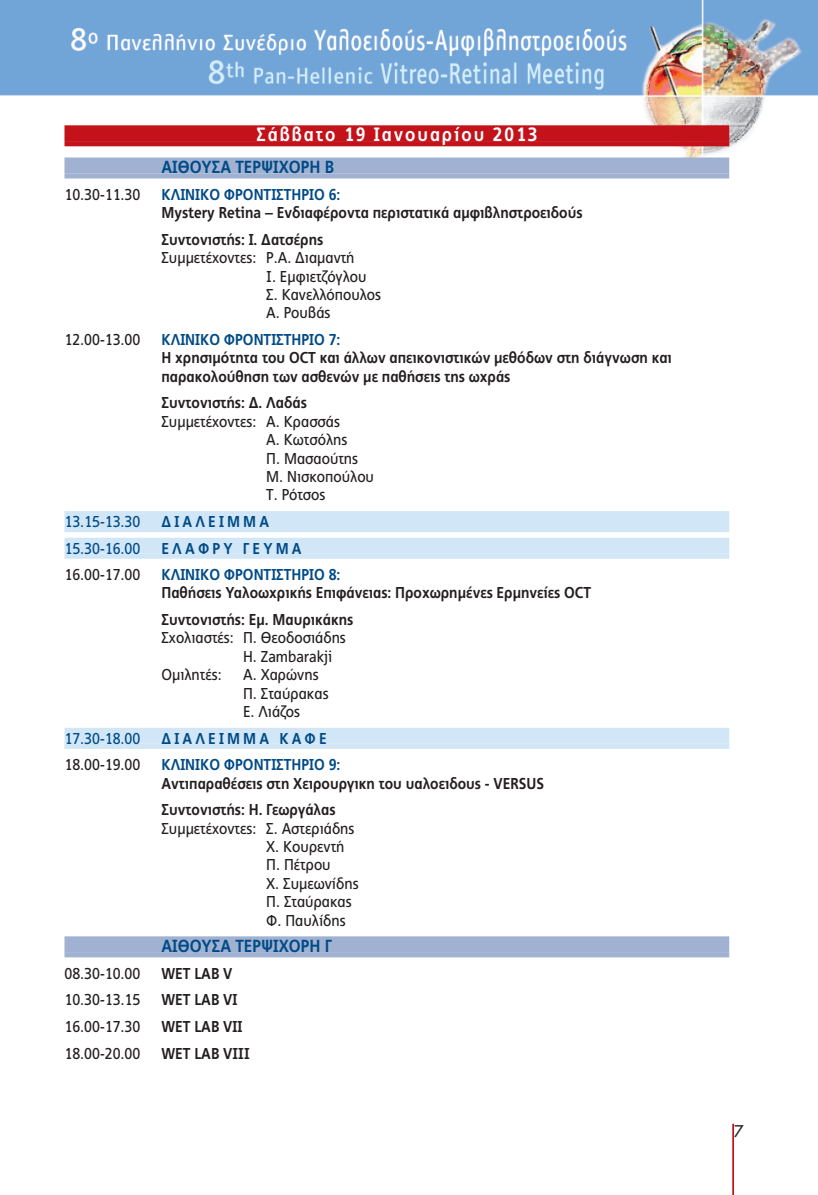
<style>
.page{position:relative;width:818px;height:1195px;background:#fff}
.page>*{position:absolute;margin:0;border:0;box-sizing:border-box;transform-origin:0 0}
.t1{font:700 19.25px "PF Index";letter-spacing:.1em;color:#fff}
.t2{font:700 17.5px "PF Index";color:#004b87}
.t3{font:700 15.75px/26.6px "PF Index";color:#231f20}
.t4{font:15.75px/18.4px "PF Index";color:#231f20}
.t5{font:700 15.75px "PF Index";color:#004b87}
.t6{font:15.75px "PF Index";color:#004b87}
.t7{font:700 15.75px "PF Index";letter-spacing:.2em;color:#004b87}
.t8{font:15.75px "Art Futur H Medium";color:#231f20}
</style>
<div class="page">
<img style="left:0;top:0;width:818px;height:958px">
<div style="left:64px;top:125px;width:665px;height:16px;background:#c4121a"></div>
<div style="left:64px;top:141px;width:665px;height:5px;background:#c4121a"></div>
<div style="left:64px;top:157px;width:665px;height:16px;background:#a0b1d1"></div>
<div style="left:64px;top:173px;width:665px;height:5px;background:#a0b1d1"></div>
<div style="left:64px;top:511px;width:665px;height:16px;background:#d1e6f6"></div>
<div style="left:64px;top:527px;width:665px;height:5px;background:#d1e6f6"></div>
<div style="left:64px;top:538px;width:665px;height:15px;background:#d1e6f6"></div>
<div style="left:64px;top:553px;width:665px;height:6px;background:#d1e6f6"></div>
<div style="left:64px;top:728px;width:665px;height:15px;background:#d1e6f6"></div>
<div style="left:64px;top:743px;width:665px;height:6px;background:#d1e6f6"></div>
<div style="left:64px;top:936px;width:665px;height:16px;background:#a0b1d1"></div>
<div style="left:64px;top:952px;width:665px;height:5px;background:#a0b1d1"></div>
<hr style="left:732px;top:1123px;width:2px;height:72px;background:#c4121a">
<p class="t1" style="left:256px;top:123px;width:282px">Σάββατο 19 Ιανουαρίου 2013</p>
<p class="t2" style="left:161px;top:157px;width:174px">ΑΙΘΟΥΣΑ ΤΕΡΨΙΧΟΡΗ Β</p>
<p class="t4" style="left:64px;top:185px;width:77px">10.30-11.30</p>
<p class="t5" style="left:161px;top:185px;width:180px">ΚΛΙΝΙΚΟ ΦΡΟΝΤΙΣΤΗΡΙΟ 6:</p>
<p class="t3" style="left:161px;top:199px;width:423px">Mystery Retina – Ενδιαφέροντα περιστατικά αµφιβληστροειδούς<br>Συντονιστής: Ι. ∆ατσέρης</p>
<p class="t4" style="left:266px;top:249px;width:116px;text-indent:-105px">Συµµετέχοντες: Ρ.Α. ∆ιαµαντή<br>Ι. Εµφιετζόγλου<br>Σ. Κανελλόπουλος<br>Α. Ρουβάς</p>
<p class="t4" style="left:64px;top:330px;width:77px">12.00-13.00</p>
<p class="t5" style="left:161px;top:330px;width:180px">ΚΛΙΝΙΚΟ ΦΡΟΝΤΙΣΤΗΡΙΟ 7:</p>
<p class="t3" style="left:161px;top:349px;width:512px;line-height:18.4px">Η χρησιµότητα του OCT και άλλων απεικονιστικών µεθόδων στη διάγνωση και παρακολούθηση των ασθενών µε παθήσεις της ωχράς</p>
<p class="t3" style="left:161px;top:390px;width:147px">Συντονιστής: ∆. Λαδάς</p>
<p class="t4" style="left:266px;top:412px;width:109px;text-indent:-105px">Συµµετέχοντες: Α. Κρασσάς<br>Α. Κωτσόλης<br>Π. Μασαούτης<br>Μ. Νισκοπούλου<br>Τ. Ρότσος</p>
<p class="t6" style="left:64px;top:512px;width:77px">13.15-13.30</p>
<p class="t7" style="left:161px;top:512px;width:109px">∆ΙΑΛΕΙΜΜΑ</p>
<p class="t6" style="left:64px;top:539px;width:77px">15.30-16.00</p>
<p class="t7" style="left:161px;top:539px;width:142px">ΕΛΑΦΡΥ ΓΕΥΜΑ</p>
<p class="t4" style="left:64px;top:565px;width:77px">16.00-17.00</p>
<p class="t5" style="left:161px;top:565px;width:180px">ΚΛΙΝΙΚΟ ΦΡΟΝΤΙΣΤΗΡΙΟ 8:</p>
<p class="t3" style="left:161px;top:580px;width:431px">Παθήσεις Υαλοωχρικής Επιφάνειας: Προχωρηµένες Ερµηνείες OCT<br>Συντονιστής: Εµ. Μαυρικάκης</p>
<p class="t4" style="left:161px;top:629px;width:186px">Σχολιαστές: Π. Θεοδοσιάδης</p>
<p class="t4" style="left:243px;top:647px;width:91px">Η. Zambarakji</p>
<p class="t4" style="left:161px;top:666px;width:62px">Οµιλητές:</p>
<p class="t4" style="left:243px;top:666px;width:87px">Α. Χαρώνης<br>Π. Σταύρακας<br>Ε. Λιάζος</p>
<p class="t6" style="left:64px;top:729px;width:77px">17.30-18.00</p>
<p class="t7" style="left:161px;top:729px;width:167px">∆ΙΑΛΕΙΜΜΑ ΚΑΦΕ</p>
<p class="t4" style="left:64px;top:755px;width:77px">18.00-19.00</p>
<p class="t5" style="left:161px;top:755px;width:180px">ΚΛΙΝΙΚΟ ΦΡΟΝΤΙΣΤΗΡΙΟ 9:</p>
<p class="t3" style="left:161px;top:770px;width:384px">Aντιπαραθέσεις στη Χειρουργικη του υαλοειδους - VERSUS<br>Συντονιστής: H. Γεωργάλας</p>
<p class="t4" style="left:266px;top:819px;width:94px;text-indent:-105px">Συµµετέχοντες: Σ. Αστεριάδης<br>Χ. Κουρεντή<br>Π. Πέτρου<br>Χ. Συµεωνίδης<br>Π. Σταύρακας<br>Φ. Παυλίδης</p>
<p class="t2" style="left:161px;top:935px;width:172px">ΑΙΘΟΥΣΑ ΤΕΡΨΙΧΟΡΗ Γ</p>
<p class="t4" style="left:64px;top:964px;width:77px">08.30-10.00</p>
<p class="t3" style="left:161px;top:960px;width:73px">WET LAB V</p>
<p class="t4" style="left:64px;top:990px;width:77px">10.30-13.15</p>
<p class="t3" style="left:161px;top:986px;width:77px">WET LAB VΙ</p>
<p class="t4" style="left:64px;top:1017px;width:77px">16.00-17.30</p>
<p class="t3" style="left:161px;top:1013px;width:82px">WET LAB VΙΙ</p>
<p class="t4" style="left:64px;top:1044px;width:77px">18.00-20.00</p>
<p class="t3" style="left:161px;top:1039px;width:90px">WET LAB VIII</p>
<p class="t8" style="left:734px;top:1122px;width:11px">7</p>
</div>
